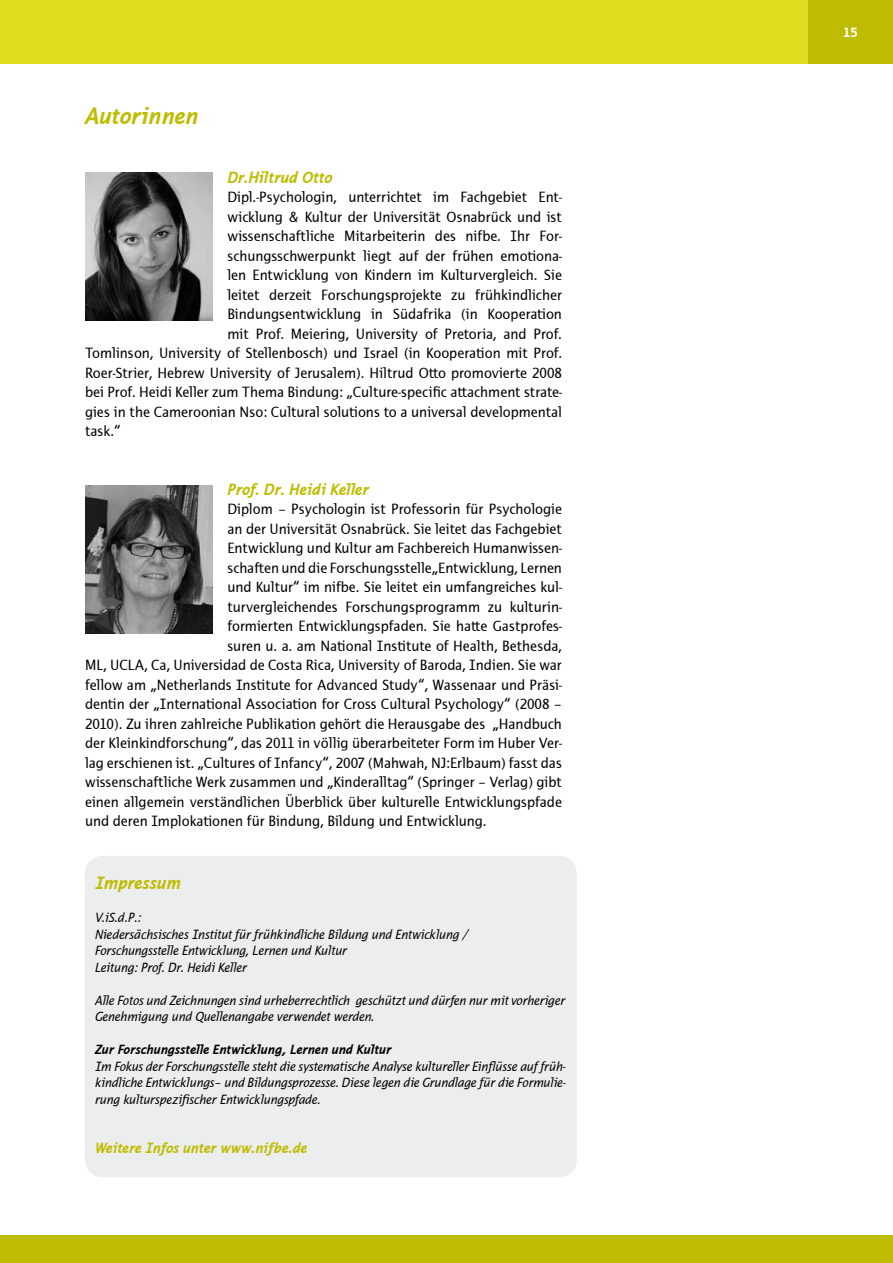
<style>
.page{position:relative;width:893px;height:1263px;background:#fff}
.page>*{position:absolute;margin:0;border:0;box-sizing:border-box;transform-origin:0 0}
.t1{font:italic 700 24px "Thordis Sans EF";letter-spacing:-.01em;color:#bebc00}
.t2{font:italic 700 18px "Thordis Sans EF";letter-spacing:-.015em;color:#bebc00}
.t3{font:italic 700 16.5px "Thordis Sans EF";letter-spacing:-.01em;color:#bebc00}
.t4{font:15px "Thordis Sans EF";color:#000}
.t5{font:italic 700 15px "Thordis Sans EF";letter-spacing:-.01em;color:#bebc00}
.t6{font:italic 13.5px/16.5px "Thordis Sans EF";letter-spacing:-.015em;color:#000}
.t7{font:italic 700 13.5px "Thordis Sans EF";letter-spacing:-.015em;color:#000}
.t8{font:700 13.5px "Thordis Sans EF";color:#fff}
</style>
<div class="page">
<div style="left:0;top:1236px;width:893px;height:27px;background:#bebc00"></div>
<div style="left:0;top:0;width:893px;height:64px;background:#dedc1e"></div>
<div style="left:808px;top:0;width:85px;height:64px;background:#bebc00"></div>
<img style="left:85px;top:173px;width:127px;height:148px">
<div style="left:85px;top:856px;width:492px;height:321px;background:#eceded;border-radius:18px"></div>
<img style="left:85px;top:485px;width:127px;height:148px">
<h1 class="t1" style="left:85px;top:103px;width:115px">Autorinnen</h1>
<p class="t3" style="left:227px;top:168px;width:107px">Dr.Hiltrud Otto</p>
<p class="t4" style="left:227px;top:189px;width:336px">Dipl.-Psychologin, unterrichtet im Fachgebiet Ent-</p>
<p class="t4" style="left:227px;top:208px;width:336px">wicklung &amp; Kultur der Universität Osnabrück und ist</p>
<p class="t4" style="left:227px;top:228px;width:336px">wissenschaftliche Mitarbeiterin des nifbe. Ihr For-</p>
<p class="t4" style="left:227px;top:247px;width:336px">schungsschwerpunkt liegt auf der frühen emotiona-</p>
<p class="t4" style="left:227px;top:267px;width:336px">len Entwicklung von Kindern im Kulturvergleich. Sie</p>
<p class="t4" style="left:227px;top:286px;width:336px">leitet derzeit Forschungsprojekte zu frühkindlicher</p>
<p class="t4" style="left:227px;top:306px;width:336px">Bindungsentwicklung in Südafrika (in Kooperation</p>
<p class="t4" style="left:227px;top:325px;width:336px">mit Prof. Meiering, University of Pretoria, and Prof.</p>
<p class="t4" style="left:85px;top:345px;width:478px">Tomlinson, University of Stellenbosch) und Israel (in Kooperation mit Prof.</p>
<p class="t4" style="left:85px;top:364px;width:478px">Roer-Strier, Hebrew University of Jerusalem). Hiltrud Otto promovierte 2008</p>
<p class="t4" style="left:85px;top:384px;width:478px">bei Prof. Heidi Keller zum Thema Bindung: „Culture-specific attachment strate-</p>
<p class="t4" style="left:85px;top:403px;width:478px">gies in the Cameroonian Nso: Cultural solutions to a universal developmental</p>
<p class="t4" style="left:85px;top:423px;width:37px">task.“</p>
<p class="t3" style="left:227px;top:480px;width:143px">Prof. Dr. Heidi Keller</p>
<p class="t4" style="left:227px;top:501px;width:336px">Diplom – Psychologin ist Professorin für Psychologie</p>
<p class="t4" style="left:227px;top:520px;width:336px">an der Universität Osnabrück. Sie leitet das Fachgebiet</p>
<p class="t4" style="left:227px;top:540px;width:336px">Entwicklung und Kultur am Fachbereich Humanwissen-</p>
<p class="t4" style="left:227px;top:559px;width:336px">schaften und die Forschungsstelle„Entwicklung, Lernen</p>
<p class="t4" style="left:227px;top:579px;width:336px">und Kultur“ im nifbe. Sie leitet ein umfangreiches kul-</p>
<p class="t4" style="left:227px;top:598px;width:336px">turvergleichendes Forschungsprogramm zu kulturin-</p>
<p class="t4" style="left:227px;top:618px;width:336px">formierten Entwicklungspfaden. Sie hatte Gastprofes-</p>
<p class="t4" style="left:227px;top:637px;width:336px">suren u. a. am National Institute of Health, Bethesda,</p>
<p class="t4" style="left:85px;top:657px;width:478px">ML, UCLA, Ca, Universidad de Costa Rica, University of Baroda, Indien. Sie war</p>
<p class="t4" style="left:85px;top:676px;width:478px">fellow am „Netherlands Institute for Advanced Study“, Wassenaar und Präsi-</p>
<p class="t4" style="left:85px;top:696px;width:478px">dentin der „International Association for Cross Cultural Psychology“ (2008 –</p>
<p class="t4" style="left:85px;top:715px;width:478px">2010). Zu ihren zahlreiche Publikation gehört die Herausgabe des „Handbuch</p>
<p class="t4" style="left:85px;top:735px;width:478px">der Kleinkindforschung“, das 2011 in völlig überarbeiteter Form im Huber Ver-</p>
<p class="t4" style="left:85px;top:754px;width:478px">lag erschienen ist. „Cultures of Infancy“, 2007 (Mahwah, NJ:Erlbaum) fasst das</p>
<p class="t4" style="left:85px;top:774px;width:478px">wissenschaftliche Werk zusammen und „Kinderalltag“ (Springer – Verlag) gibt</p>
<p class="t4" style="left:85px;top:793px;width:478px">einen allgemein verständlichen Überblick über kulturelle Entwicklungspfade</p>
<p class="t4" style="left:85px;top:813px;width:403px">und deren Implokationen für Bindung, Bildung und Entwicklung.</p>
<p class="t2" style="left:95px;top:873px;width:88px">Impressum</p>
<p class="t6" style="left:95px;top:909px;width:375px">V.iS.d.P.:<br>Niedersächsisches Institut für frühkindliche Bildung und Entwicklung / Forschungsstelle Entwicklung, Lernen und Kultur<br>Leitung: Prof. Dr. Heidi Keller</p>
<p class="t6" style="left:95px;top:992px;width:472px">Alle Fotos und Zeichnungen sind urheberrechtlich geschützt und dürfen nur mit vorheriger<br>Genehmigung und Quellenangabe verwendet werden.</p>
<p class="t7" style="left:95px;top:1042px;width:298px">Zur Forschungsstelle Entwicklung, Lernen und Kultur</p>
<p class="t6" style="left:95px;top:1058px;width:472px;text-align:justify">Im Fokus der Forschungsstelle steht die systematische Analyse kultureller Einflüsse auf früh&shy;kindliche Entwicklungs– und Bildungsprozesse. Diese legen die Grundlage für die Formulie&shy;rung kulturspezifischer Entwicklungspfade.</p>
<p class="t5" style="left:95px;top:1140px;width:214px">Weitere Infos unter www.nifbe.de</p>
<p class="t8" style="left:843px;top:25px;width:16px">15</p>
</div>
